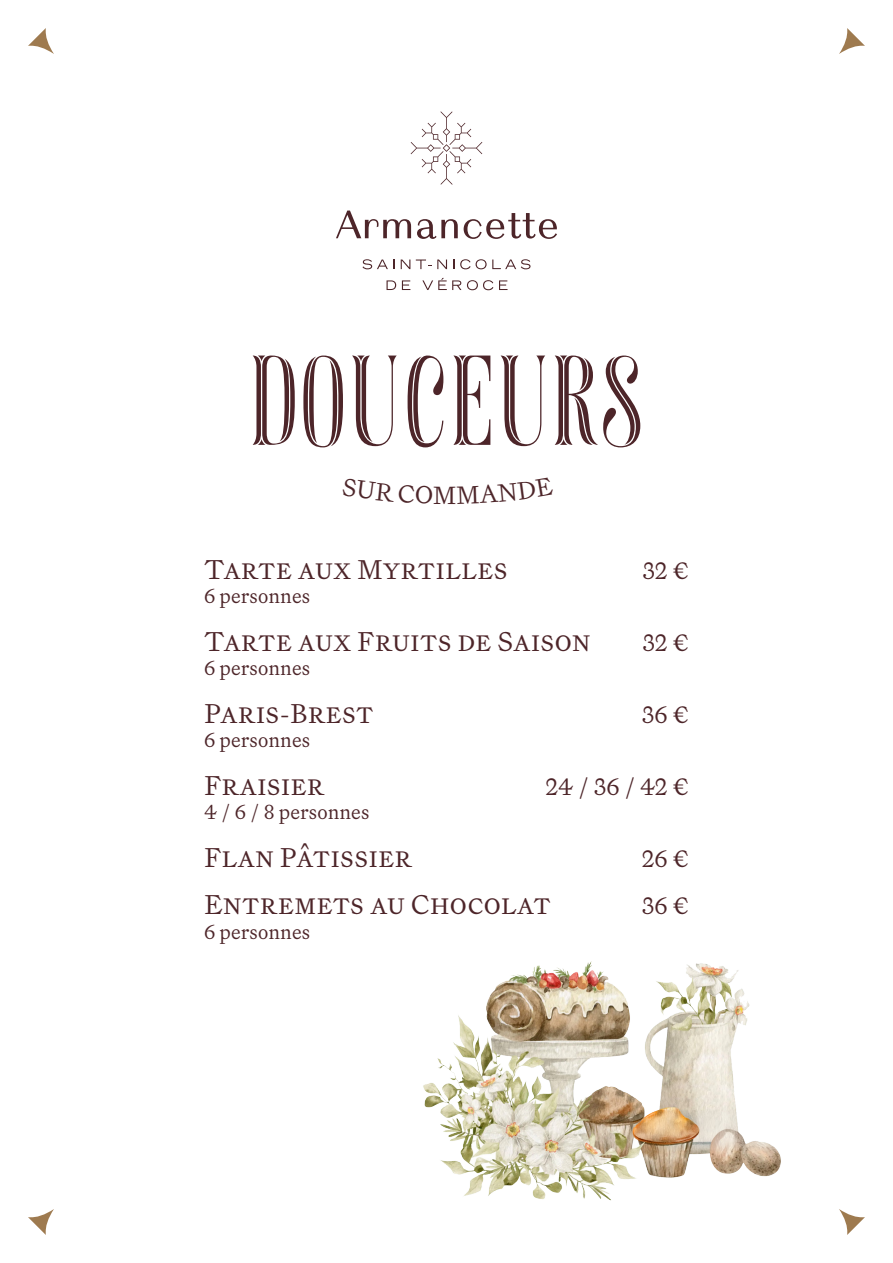
<style>
.page{position:relative;width:893px;height:1263px;background:#fff}
.page>*{position:absolute;margin:0;border:0;box-sizing:border-box;transform-origin:0 0}
.t1{font:300 27.3px "Epicene Text";color:#4d2529}
.t2{font:300 25.05px "Epicene Text";color:#4d2529}
.t3{font:300 24px "Epicene Text";letter-spacing:-.01em;color:#4d2529}
.t4{font:300 20.55px "Epicene Text";letter-spacing:.015em;color:#4d2529}
</style>
<div class="page">
<svg style="left:362px;top:259px;width:32px;height:10px"></svg>
<svg style="left:401px;top:259px;width:9px;height:10px"></svg>
<svg style="left:416px;top:259px;width:31px;height:10px"></svg>
<svg style="left:460px;top:259px;width:70px;height:10px"></svg>
<svg style="left:387px;top:280px;width:9px;height:10px"></svg>
<svg style="left:402px;top:280px;width:8px;height:10px"></svg>
<svg style="left:422px;top:278px;width:39px;height:12px"></svg>
<svg style="left:467px;top:280px;width:26px;height:10px"></svg>
<svg style="left:499px;top:280px;width:8px;height:10px"></svg>
<svg style="left:411px;top:111px;width:71px;height:74px"></svg>
<svg style="left:336px;top:211px;width:75px;height:27px"></svg>
<svg style="left:417px;top:219px;width:41px;height:20px"></svg>
<svg style="left:464px;top:213px;width:93px;height:26px"></svg>
<img style="left:423px;top:961px;width:358px;height:240px">
<svg style="left:303px;top:356px;width:40px;height:91px"></svg>
<svg style="left:555px;top:356px;width:85px;height:91px"></svg>
<svg style="left:253px;top:356px;width:42px;height:89px"></svg>
<svg style="left:408px;top:356px;width:35px;height:91px"></svg>
<svg style="left:453px;top:356px;width:37px;height:89px"></svg>
<svg style="left:352px;top:356px;width:45px;height:90px"></svg>
<svg style="left:501px;top:356px;width:44px;height:90px"></svg>
<svg style="left:28px;top:28px;width:26px;height:26px"></svg>
<svg style="left:28px;top:1209px;width:26px;height:26px"></svg>
<svg style="left:839px;top:28px;width:26px;height:26px"></svg>
<svg style="left:839px;top:1209px;width:26px;height:26px"></svg>
<p class="t2" style="left:433px;top:479px;width:25px">M</p>
<p class="t1" style="left:204px;top:552px;width:305px">Tarte aux Myrtilles</p>
<p class="t3" style="left:643px;top:555px;width:47px">32 €</p>
<p class="t4" style="left:204px;top:583px;width:108px">6 personnes</p>
<p class="t1" style="left:204px;top:624px;width:388px">Tarte aux Fruits de Saison</p>
<p class="t3" style="left:643px;top:627px;width:47px">32 €</p>
<p class="t4" style="left:204px;top:655px;width:108px">6 personnes</p>
<p class="t1" style="left:204px;top:696px;width:171px">Paris-Brest</p>
<p class="t3" style="left:642px;top:699px;width:48px">36 €</p>
<p class="t4" style="left:204px;top:727px;width:108px">6 personnes</p>
<p class="t1" style="left:204px;top:768px;width:122px">Fraisier</p>
<p class="t3" style="left:546px;top:771px;width:145px">24 / 36 / 42 €</p>
<p class="t4" style="left:204px;top:799px;width:167px">4 / 6 / 8 personnes</p>
<p class="t1" style="left:204px;top:840px;width:210px">Flan Pâtissier</p>
<p class="t3" style="left:642px;top:843px;width:48px">26 €</p>
<p class="t1" style="left:204px;top:887px;width:348px">Entremets au Chocolat</p>
<p class="t3" style="left:642px;top:890px;width:48px">36 €</p>
<p class="t4" style="left:204px;top:918px;width:108px">6 personnes</p>
</div>
